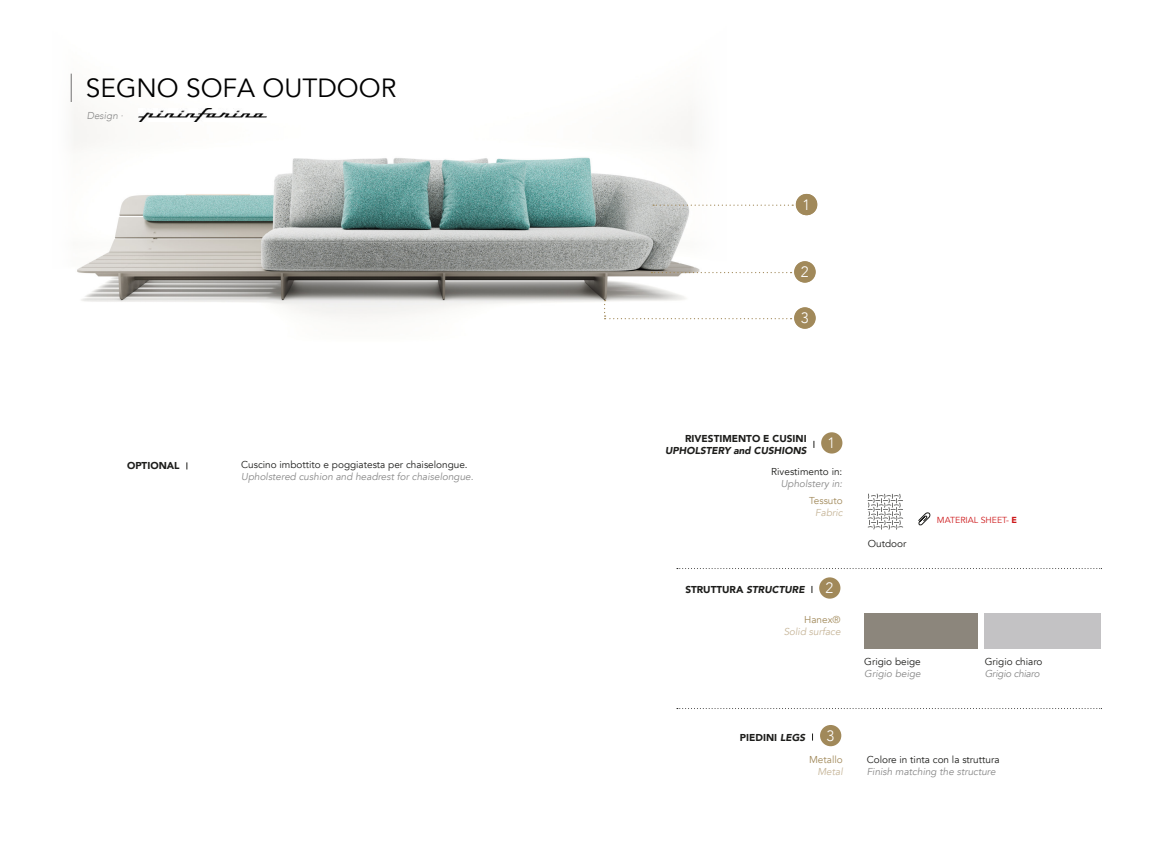
<style>
.page{position:relative;width:1170px;height:851px;background:#fff}
.page>*{position:absolute;margin:0;border:0;box-sizing:border-box;transform-origin:0 0}
.t1{font:26.25px "Avenir";color:#000}
.t2{font:300 15px "Avenir";color:#fff}
.t3{font:10px "Avenir";color:#1d1d1b}
.t4{font:italic 10px "Avenir";color:#878787}
.t5{font:900 10px "Avenir";color:#1d1d1b}
.t6{font:italic 10px "Avenir";color:#c6b598}
.t7{font:italic 900 10px "Avenir";color:#1d1d1b}
.t8{font:10px "Avenir";color:#a1895a}
.t9{font:italic 10px "Avenir";letter-spacing:-.025em;color:#878787}
.t10{font:italic 300 10px "Avenir";color:#878787}
.t11{font:8.75px "Avenir";color:#cd1719}
.s1{font-style:italic}
.s2{font-weight:900}
</style>
<div class="page">
<svg style="left:677px;top:708px;width:425px;height:1px"></svg>
<div style="left:821px;top:432px;width:21px;height:21px;background:#a1895a;border-radius:50%"></div>
<svg style="left:918px;top:512px;width:13px;height:14px"></svg>
<div style="left:820px;top:724px;width:21px;height:22px;background:#a1895a;border-radius:50%"></div>
<div style="left:819px;top:577px;width:21px;height:21px;background:#a1895a;border-radius:50%"></div>
<div style="left:864px;top:612px;width:113px;height:36px;background:#8c867c"></div>
<div style="left:984px;top:612px;width:116px;height:36px;background:#c3c2c4"></div>
<svg style="left:677px;top:568px;width:425px;height:1px"></svg>
<svg style="left:867px;top:493px;width:36px;height:36px"></svg>
<img style="left:70px;top:73px;width:659px;height:247px">
<div style="left:796px;top:194px;width:21px;height:21px;background:#a89267;border-radius:50%"></div>
<div style="left:795px;top:194px;width:22px;height:21px;background:#a1895a;border-radius:50%"></div>
<svg style="left:653px;top:204px;width:140px;height:2px"></svg>
<div style="left:794px;top:261px;width:21px;height:21px;background:#a1895a;border-radius:50%"></div>
<svg style="left:651px;top:272px;width:140px;height:1px"></svg>
<div style="left:794px;top:307px;width:21px;height:21px;background:#a1895a;border-radius:50%"></div>
<svg style="left:604px;top:300px;width:187px;height:19px"></svg>
<svg style="left:71px;top:74px;width:1px;height:28px"></svg>
<img style="left:138px;top:108px;width:128px;height:14px">
<h1 class="t1" style="left:86px;top:72px;width:312px">SEGNO SOFA OUTDOOR</h1>
<p class="t10" style="left:87px;top:109px;width:38px">Design ∙</p>
<p class="t5" style="left:127px;top:457px;width:54px">OPTIONAL</p>
<p class="t3" style="left:241px;top:459px;width:228px">Cuscino imbottito e poggiatesta per chaiselongue.</p>
<p class="t4" style="left:241px;top:471px;width:234px">Upholstered cushion and headrest for chaiselongue.</p>
<h2 class="t2" style="left:802px;top:195px;width:9px">1</h2>
<h2 class="t2" style="left:800px;top:263px;width:9px">2</h2>
<h2 class="t2" style="left:800px;top:309px;width:9px">3</h2>
<p class="t5" style="left:685px;top:430px;width:123px">RIVESTIMENTO E CUSINI</p>
<p class="t7" style="left:665px;top:442px;width:143px">UPHOLSTERY and CUSHIONS</p>
<p class="t3" style="left:771px;top:466px;width:73px">Rivestimento in:</p>
<p class="t4" style="left:780px;top:478px;width:63px">Upholstery in:</p>
<p class="t8" style="left:809px;top:494px;width:35px">Tessuto</p>
<p class="t6" style="left:815px;top:506px;width:29px">Fabric</p>
<h2 class="t2" style="left:827px;top:434px;width:9px">1</h2>
<p class="t5" style="left:685px;top:581px;width:121px">STRUTTURA <span class="s1">STRUCTURE</span></p>
<h2 class="t2" style="left:825px;top:579px;width:9px">2</h2>
<p class="t8" style="left:804px;top:613px;width:38px">Hanex®</p>
<p class="t6" style="left:783px;top:625px;width:58px">Solid surface</p>
<p class="t5" style="left:739px;top:728px;width:67px">PIEDINI <span class="s1">LEGS</span></p>
<h2 class="t2" style="left:826px;top:726px;width:9px">3</h2>
<p class="t8" style="left:809px;top:753px;width:35px">Metallo</p>
<p class="t6" style="left:817px;top:765px;width:27px">Metal</p>
<p class="t3" style="left:867px;top:537px;width:40px">Outdoor</p>
<p class="t11" style="left:936px;top:514px;width:82px">MATERIAL SHEET- <span class="s2">E</span></p>
<p class="t3" style="left:864px;top:656px;width:58px">Grigio beige</p>
<p class="t4" style="left:864px;top:668px;width:58px">Grigio beige</p>
<p class="t3" style="left:984px;top:656px;width:59px">Grigio chiaro</p>
<p class="t9" style="left:984px;top:668px;width:56px">Grigio chiaro</p>
<p class="t3" style="left:866px;top:753px;width:134px">Colore in tinta con la struttura</p>
<p class="t4" style="left:866px;top:765px;width:130px">Finish matching the structure</p>
</div>
